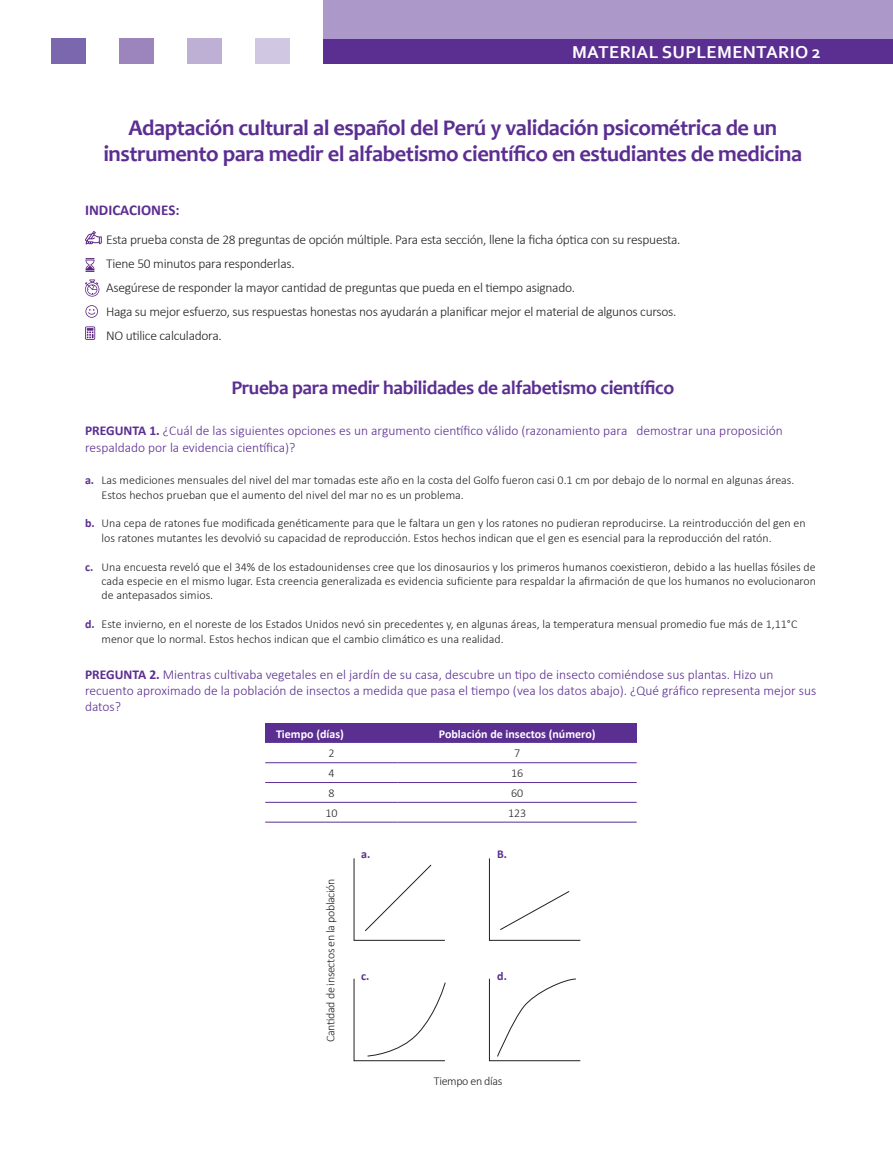
<style>
.page{position:relative;width:893px;height:1174px;background:#fff}
.page>*{position:absolute;margin:0;border:0;box-sizing:border-box;transform-origin:0 0}
.Capitulo_Titulo{font:700 22.5px/25.5px "Candara";letter-spacing:-.02em;color:#5b2e91;text-align:center}
.Capitulo_Titulo-2{font:700 19.5px "Candara";letter-spacing:-.02em;color:#5b2e91}
.t1{font:700 18px "Corbel";letter-spacing:.02em;color:#fff}
.t2{font:700 15px "Calibri";color:#5b2e91}
.t3{font:300 13.5px/16.2px "Calibri";color:#5b2e91}
.t4{font:300 13.5px "Calibri";letter-spacing:-.02em;color:#231f20}
.t5{font:300 12px/14.4px "Calibri";color:#231f20}
.t6{font:300 12px "Calibri";letter-spacing:-.03em;color:#231f20}
.t7{font:700 12px "Calibri";color:#fff}
.t8{font:700 12px "Calibri";color:#5b2e91}
.s1{font-weight:700}
.s2{font-weight:700;color:#5b2e91}
</style>
<div class="page">
<div style="left:51px;top:38px;width:34px;height:26px;background:#7a67ae"></div>
<div style="left:255px;top:38px;width:34px;height:26px;background:#d0c7e2"></div>
<div style="left:187px;top:38px;width:34px;height:26px;background:#beafd4"></div>
<div style="left:119px;top:38px;width:34px;height:26px;background:#9c85bd"></div>
<div style="left:323px;top:38px;width:570px;height:26px;background:#5b2e91"></div>
<div style="left:323px;top:0;width:570px;height:38px;background:#ac99c9"></div>
<svg style="left:85px;top:231px;width:17px;height:14px"></svg>
<svg style="left:85px;top:279px;width:15px;height:18px"></svg>
<svg style="left:85px;top:258px;width:10px;height:14px"></svg>
<svg style="left:85px;top:305px;width:13px;height:13px"></svg>
<svg style="left:85px;top:326px;width:10px;height:14px"></svg>
<div style="left:265px;top:723px;width:133px;height:20px;background:#5b2e91"></div>
<div style="left:398px;top:723px;width:239px;height:20px;background:#5b2e91"></div>
<svg style="left:265px;top:763px;width:372px;height:39px"></svg>
<hr style="left:265px;top:762px;width:133px;height:1px;background:#5b2e91">
<hr style="left:398px;top:762px;width:239px;height:1px;background:#5b2e91">
<hr style="left:265px;top:782px;width:133px;height:1px;background:#5b2e91">
<hr style="left:398px;top:782px;width:239px;height:1px;background:#5b2e91">
<hr style="left:265px;top:802px;width:133px;height:1px;background:#5b2e91">
<hr style="left:398px;top:802px;width:239px;height:1px;background:#5b2e91">
<hr style="left:265px;top:821px;width:133px;height:1px;background:#5b2e91">
<hr style="left:398px;top:821px;width:239px;height:1px;background:#5b2e91">
<svg style="left:353px;top:858px;width:92px;height:83px"></svg>
<svg style="left:489px;top:858px;width:92px;height:83px"></svg>
<svg style="left:353px;top:978px;width:93px;height:83px"></svg>
<svg style="left:489px;top:978px;width:92px;height:83px"></svg>
<h3 class="t1" style="left:572px;top:41px;width:250px">MATERIAL SUPLEMENTARIO 2</h3>
<p class="Capitulo_Titulo" style="left:103px;top:115px;width:700px">Adaptación cultural al español del Perú y validación psicométrica de un instrumento para medir el alfabetismo científico en estudiantes de medicina</p>
<p class="t2" style="left:85px;top:200px;width:96px">INDICACIONES:</p>
<p class="t4" style="left:106px;top:231px;width:576px">Esta prueba consta de 28 preguntas de opción múltiple. Para esta sección, llene la ficha óptica con su respuesta.</p>
<p class="t4" style="left:106px;top:255px;width:190px">Tiene 50 minutos para responderlas.</p>
<p class="t4" style="left:106px;top:279px;width:471px">Asegúrese de responder la mayor cantidad de preguntas que pueda en el tiempo asignado.</p>
<p class="t4" style="left:106px;top:303px;width:572px">Haga su mejor esfuerzo, sus respuestas honestas nos ayudarán a planificar mejor el material de algunos cursos.</p>
<p class="t4" style="left:106px;top:327px;width:117px">NO utilice calculadora.</p>
<p class="Capitulo_Titulo-2" style="left:231px;top:375px;width:445px">Prueba para medir habilidades de alfabetismo científico</p>
<p class="t3" style="left:85px;top:423px;width:699px"><span class="s1">PREGUNTA 1.</span> ¿Cuál de las siguientes opciones es un argumento científico válido (razonamiento para demostrar una proposición respaldado por la evidencia científica)?</p>
<p class="t5" style="left:102px;top:473px;width:694px;text-indent:-16px"><span class="s2">a.</span> Las mediciones mensuales del nivel del mar tomadas este año en la costa del Golfo fueron casi 0.1 cm por debajo de lo normal en algunas áreas.<br>Estos hechos prueban que el aumento del nivel del mar no es un problema.</p>
<p class="t5" style="left:102px;top:516px;width:706px;text-indent:-16px"><span class="s2">b.</span> Una cepa de ratones fue modificada genéticamente para que le faltara un gen y los ratones no pudieran reproducirse. La reintroducción del gen en los ratones mutantes les devolvió su capacidad de reproducción. Estos hechos indican que el gen es esencial para la reproducción del ratón.</p>
<p class="t5" style="left:102px;top:559px;width:716px;text-align:justify;text-indent:-16px"><span class="s2">c.</span> Una encuesta reveló que el 34% de los estadounidenses cree que los dinosaurios y los primeros humanos coexistieron, debido a las huellas fósiles de cada especie en el mismo lugar. Esta creencia generalizada es evidencia suficiente para respaldar la afirmación de que los humanos no evolucionaron de antepasados simios.</p>
<p class="t5" style="left:102px;top:617px;width:697px;text-indent:-16px"><span class="s2">d.</span> Este invierno, en el noreste de los Estados Unidos nevó sin precedentes y, en algunas áreas, la temperatura mensual promedio fue más de 1,11°C menor que lo normal. Estos hechos indican que el cambio climático es una realidad.</p>
<p class="t3" style="left:85px;top:666px;width:733px"><span class="s1">PREGUNTA 2.</span> Mientras cultivaba vegetales en el jardín de su casa, descubre un tipo de insecto comiéndose sus plantas. Hizo un recuento aproximado de la población de insectos a medida que pasa el tiempo (vea los datos abajo). ¿Qué gráfico representa mejor sus datos?</p>
<p class="t7" style="left:276px;top:725px;width:69px">Tiempo (días)</p>
<p class="t7" style="left:439px;top:725px;width:158px">Población de insectos (número)</p>
<p class="t5" style="left:328px;top:746px;width:8px">2</p>
<p class="t5" style="left:514px;top:746px;width:8px">7</p>
<p class="t5" style="left:328px;top:766px;width:8px">4</p>
<p class="t5" style="left:511px;top:766px;width:14px">16</p>
<p class="t5" style="left:328px;top:785px;width:8px">8</p>
<p class="t5" style="left:511px;top:785px;width:14px">60</p>
<p class="t5" style="left:325px;top:805px;width:14px">10</p>
<p class="t5" style="left:508px;top:805px;width:20px">123</p>
<p class="t8" style="left:361px;top:845px;width:11px">a.</p>
<p class="t8" style="left:497px;top:845px;width:11px">B.</p>
<p class="t6" style="left:323px;top:1042px;width:165px;rotate:-90deg">Cantidad de insectos en la población</p>
<p class="t8" style="left:361px;top:967px;width:10px">c.</p>
<p class="t8" style="left:497px;top:967px;width:11px">d.</p>
<p class="t6" style="left:434px;top:1073px;width:70px">Tiempo en días</p>
</div>
